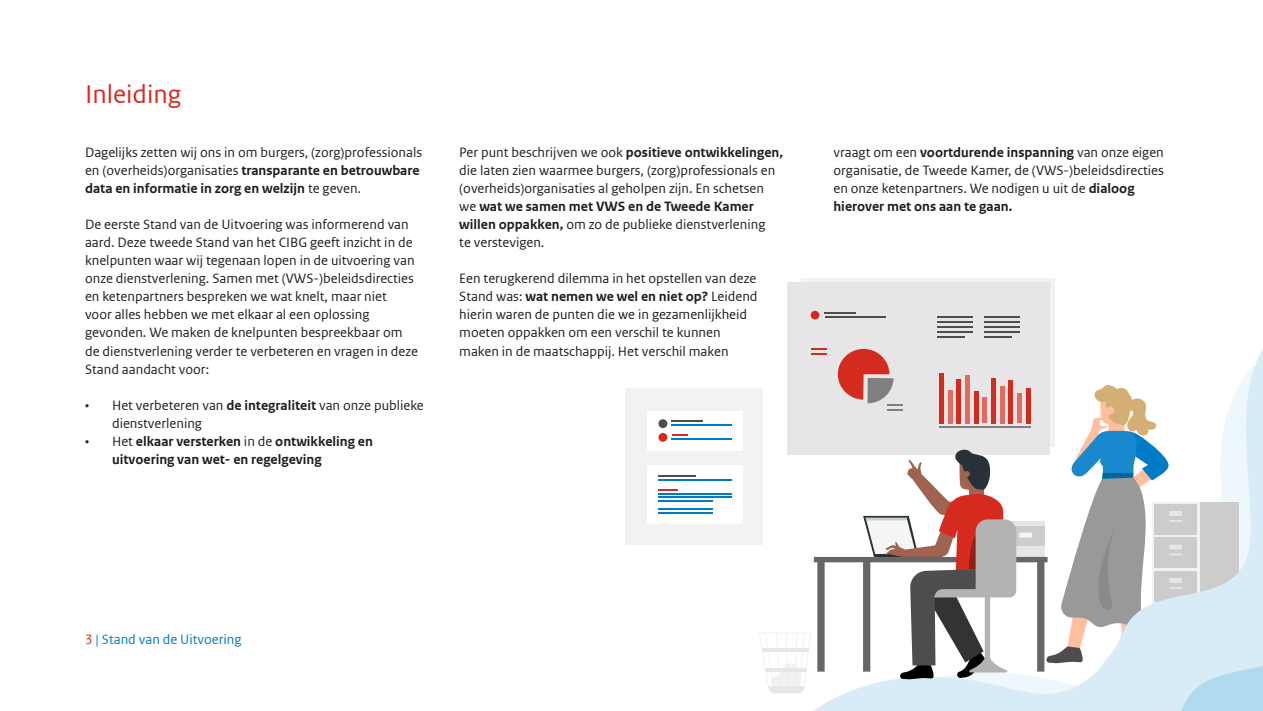
<style>
.page{position:relative;width:1263px;height:711px;background:#fff}
.page>*{position:absolute;margin:0;border:0;box-sizing:border-box;transform-origin:0 0}
.H2_Kop_2{font:27px "Rijksoverheid Sans Web Text";color:#d52b1e}
.P_Basis{font:14.25px/18px "Rijksoverheid Sans Web Text";color:#1d1d1b}
.P_Basis-2{font:700 14.25px/18px "Rijksoverheid Sans Web Text";color:#1d1d1b}
.t1{font:14.25px "Rijksoverheid Sans Web Text";color:#007bc7}
.s1{font-weight:700}
.s2{font-weight:400}
.s3{color:#d52b1e}
</style>
<div class="page">
<div style="left:802px;top:278px;width:253px;height:168px;background:#f2f2f2"></div>
<svg style="left:625px;top:285px;width:638px;height:260px"></svg>
<svg style="left:644px;top:360px;width:619px;height:350px"></svg>
<svg style="left:759px;top:348px;width:438px;height:345px"></svg>
<div style="left:1019px;top:532px;width:13px;height:5px;background:#f5f5f5"></div>
<hr style="left:984px;top:316px;width:36px;height:2px;background:#4d4d4d">
<hr style="left:984px;top:326px;width:36px;height:1px;background:#4d4d4d">
<hr style="left:984px;top:335px;width:28px;height:2px;background:#4d4d4d">
<hr style="left:984px;top:331px;width:36px;height:1px;background:#4d4d4d">
<hr style="left:984px;top:321px;width:36px;height:1px;background:#4d4d4d">
<hr style="left:937px;top:316px;width:36px;height:2px;background:#4d4d4d">
<hr style="left:937px;top:326px;width:36px;height:1px;background:#4d4d4d">
<hr style="left:937px;top:335px;width:28px;height:2px;background:#4d4d4d">
<hr style="left:937px;top:331px;width:36px;height:1px;background:#4d4d4d">
<hr style="left:937px;top:321px;width:36px;height:1px;background:#4d4d4d">
<h2 class="H2_Kop_2" style="left:85px;top:79px;width:98px">Inleiding</h2>
<p class="P_Basis" style="left:85px;top:143px;width:339px">Dagelijks zetten wij ons in om burgers, (zorg)professionals en (overheids)organisaties <span class="s1">transparante en betrouwbare data en informatie in zorg en welzijn</span> te geven.</p>
<p class="P_Basis" style="left:85px;top:215px;width:334px">De eerste Stand van de Uitvoering was informerend van aard. Deze tweede Stand van het CIBG geeft inzicht in de knelpunten waar wij tegenaan lopen in de uitvoering van onze dienstverlening. Samen met (VWS-)beleidsdirecties en ketenpartners bespreken we wat knelt, maar niet<br>voor alles hebben we met elkaar al een oplossing gevonden. We maken de knelpunten bespreekbaar om de dienstverlening verder te verbeteren en vragen in deze Stand aandacht voor:</p>
<p class="P_Basis" style="left:112px;top:395px;width:313px;text-indent:-27px">• Het verbeteren van <span class="s1">de integraliteit</span> van onze publieke dienstverlening</p>
<p class="P_Basis-2" style="left:112px;top:432px;width:262px;text-indent:-27px"><span class="s2">• Het</span> elkaar versterken <span class="s2">in de</span> ontwikkeling en uitvoering van wet- en regelgeving</p>
<p class="P_Basis" style="left:459px;top:143px;width:325px">Per punt beschrijven we ook <span class="s1">positieve ontwikkelingen, </span>die laten zien waarmee burgers, (zorg)professionals en (overheids)organisaties al geholpen zijn. En schetsen we <span class="s1">wat we samen met VWS en de Tweede Kamer willen oppakken,</span> om zo de publieke dienstverlening<br>te verstevigen.</p>
<p class="P_Basis" style="left:459px;top:269px;width:300px">Een terugkerend dilemma in het opstellen van deze Stand was: <span class="s1">wat nemen we wel en niet op?</span> Leidend hierin waren de punten die we in gezamenlijkheid moeten oppakken om een verschil te kunnen maken in de maatschappij. Het verschil maken</p>
<p class="P_Basis" style="left:833px;top:143px;width:332px">vraagt om een <span class="s1">voortdurende inspanning</span> van onze eigen organisatie, de Tweede Kamer, de (VWS-)beleidsdirecties en onze ketenpartners. We nodigen u uit de <span class="s1">dialoog hierover met ons aan te gaan.</span></p>
<p class="t1" style="left:85px;top:630px;width:158px"><span class="s3">3</span> | Stand van de Uitvoering</p>
</div>
